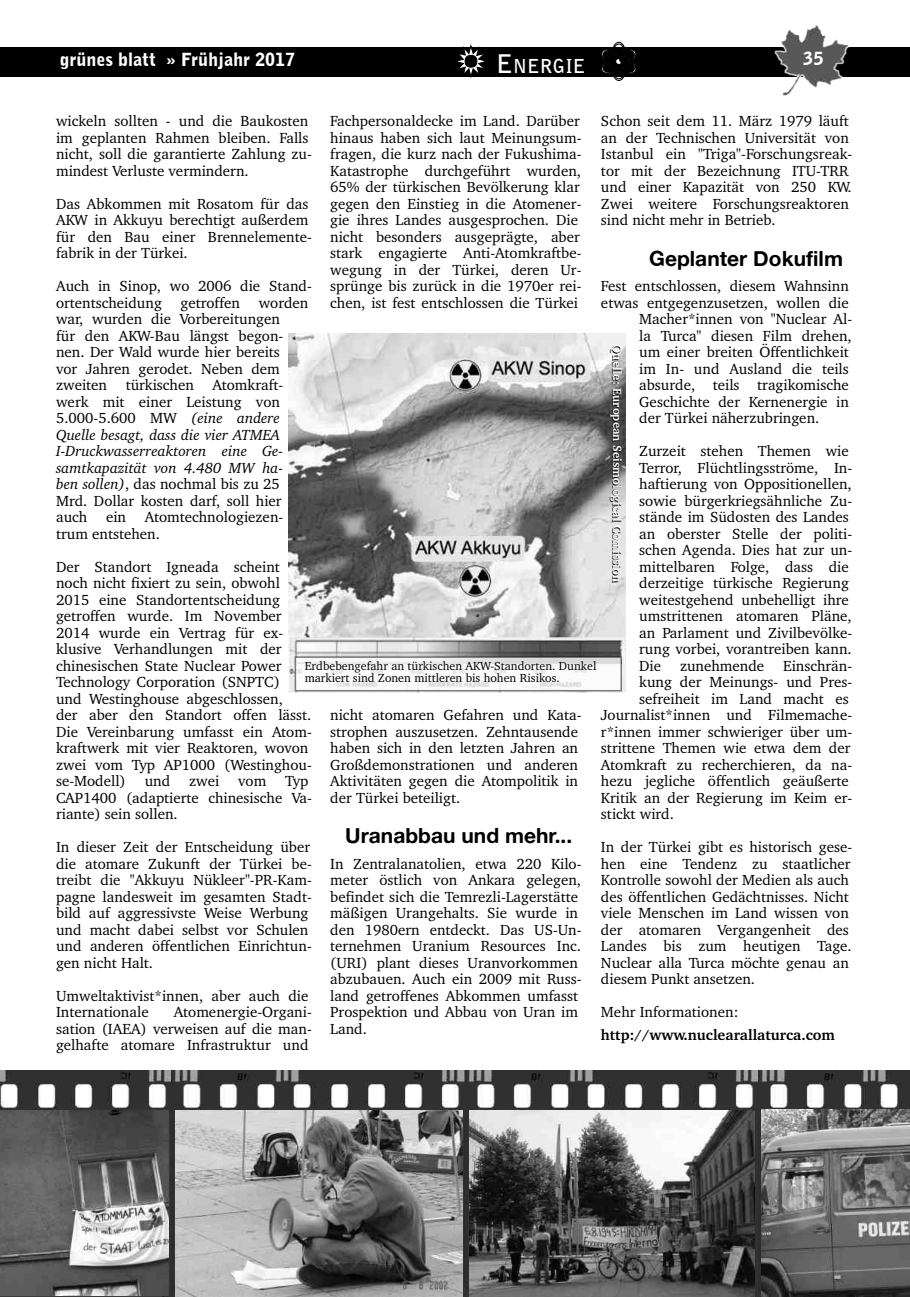
<style>
.page{position:relative;width:910px;height:1297px;background:#fff}
.page>*{position:absolute;margin:0;border:0;box-sizing:border-box;transform-origin:0 0}
.t1{font:21px "Alte Haas Grotesk Bold";color:#000}
.t2{font:700 19.2px "Bell Gothic BT";color:#fff}
.t3{font:900 18px "Bell Gothic BT";color:#fff}
.t4{font:15px/16.5px "Charter BT";color:#000}
.t5{font:700 15px "Charter BT";color:#000}
.t6{font:12px/12px "Charter BT";color:#000}
.t7{font:700 12px "Charter BT";color:#000}
.s1{font-size:25.5px}
.s2{font-family:"Signigficante";font-weight:400;font-size:42px}
.s3{font-style:italic}
</style>
<div class="page">
<div style="left:0;top:47px;width:910px;height:30px;background:#000"></div>
<img style="left:0;top:1070px;width:910px;height:227px">
<img style="left:0;top:1110px;width:168px;height:186px">
<img style="left:774px;top:25px;width:76px;height:71px">
<img style="left:176px;top:1110px;width:286px;height:186px">
<img style="left:469px;top:1110px;width:286px;height:187px">
<img style="left:762px;top:1109px;width:148px;height:188px">
<img style="left:288px;top:333px;width:338px;height:360px">
<div style="left:295px;top:657px;width:326px;height:34px;background:#fff;opacity:.8"></div>
<p class="t2" style="left:496px;top:54px;width:143px"><span class="s1">E</span>NERGIE <span class="s2">L</span></p>
<p class="t4" style="left:330px;top:114px;width:253px">Fachpersonaldecke im Land. Darüber hinaus haben sich laut Meinungsum&shy;fragen, die kurz nach der Fukushima-Katastrophe durchgeführt wurden, 65% der türkischen Bevölkerung klar gegen den Einstieg in die Atomener&shy;gie ihres Landes ausgesprochen. Die nicht besonders ausgeprägte, aber stark engagierte Anti-Atomkraftbe&shy;wegung in der Türkei, deren Ur&shy;sprünge bis zurück in die 1970er rei&shy;chen, ist fest entschlossen die Türkei</p>
<p class="t3" style="left:803px;top:47px;width:22px">35</p>
<p class="t3" style="left:60px;top:49px;width:237px">grünes blatt » Frühjahr 2017</p>
<p class="t4" style="left:601px;top:114px;width:253px">Schon seit dem 11. März 1979 läuft an der Technischen Universität von Istanbul ein "Triga"-Forschungsreak&shy;tor mit der Bezeichnung ITU-TRR und einer Kapazität von 250 KW.<br>Zwei weitere Forschungsreaktoren sind nicht mehr in Betrieb.</p>
<h1 class="t1" style="left:649px;top:245px;width:195px">Geplanter Dokufilm</h1>
<p class="t4" style="left:601px;top:279px;width:249px">Fest entschlossen, diesem Wahnsinn</p>
<p class="t4" style="left:601px;top:295px;width:249px">etwas entgegenzusetzen, wollen die</p>
<p class="t4" style="left:639px;top:312px;width:214px">Macher*innen von "Nuclear Al-</p>
<p class="t4" style="left:639px;top:328px;width:214px">la Turca" diesen Film drehen,</p>
<p class="t4" style="left:639px;top:345px;width:211px">um einer breiten Öffentlichkeit</p>
<p class="t4" style="left:639px;top:361px;width:211px">im In- und Ausland die teils</p>
<p class="t4" style="left:639px;top:378px;width:211px">absurde, teils tragikomische</p>
<p class="t4" style="left:639px;top:394px;width:211px">Geschichte der Kernenergie in</p>
<p class="t4" style="left:639px;top:411px;width:182px">der Türkei näherzubringen.</p>
<p class="t4" style="left:639px;top:444px;width:214px">Zurzeit stehen Themen wie<br>Terror, Flüchtlingsströme, In&shy;haftierung von Oppositionellen, sowie bürgerkriegsähnliche Zu&shy;stände im Südosten des Landes an oberster Stelle der politi&shy;schen Agenda. Dies hat zur un&shy;mittelbaren Folge, dass die derzeitige türkische Regierung weitestgehend unbehelligt ihre umstrittenen atomaren Pläne, an Parlament und Zivilbevölke&shy;rung vorbei, vorantreiben kann.<br>Die</p>
<p class="t4" style="left:56px;top:114px;width:257px">wickeln sollten - und die Baukosten im geplanten Rahmen bleiben. Falls nicht, soll die garantierte Zahlung zu&shy;mindest Verluste vermindern.</p>
<p class="t4" style="left:56px;top:196px;width:257px">Das Abkommen mit Rosatom für das<br>AKW in Akkuyu berechtigt außerdem für den Bau einer Brennelemente&shy;fabrik in der Türkei.</p>
<p class="t4" style="left:56px;top:279px;width:257px">Auch in Sinop, wo 2006 die Stand&shy;ortentscheidung getroffen worden war, wurden die Vorbereitungen<br>für den AKW-Bau längst begon&shy;nen. Der Wald wurde hier bereits<br>vor Jahren gerodet. Neben dem zweiten türkischen Atomkraft&shy;werk mit einer Leistung von<br>5.000-5.600 MW <span class="s3">(eine andere<br>Quelle besagt, dass die vier ATMEA<br>I-Druckwasserreaktoren eine Ge&shy;samtkapazität von 4.480 MW ha-<br>ben sollen)</span>, das nochmal bis zu 25<br>Mrd. Dollar kosten darf, soll hier auch ein Atomtechnologiezen&shy;trum entstehen.</p>
<p class="t4" style="left:56px;top:559px;width:257px">Der Standort Igneada scheint noch nicht fixiert zu sein, obwohl<br>2015 eine Standortentscheidung getroffen wurde. Im November<br>2014 wurde ein Vertrag für ex&shy;klusive Verhandlungen mit der chinesischen State Nuclear Power<br>Technology Corporation (SNPTC)<br>und Westinghouse abgeschlossen,<br>der aber den Standort offen lässt.<br>Die Vereinbarung umfasst ein Atom&shy;kraftwerk mit vier Reaktoren, wovon zwei vom Typ AP1000 (Westinghou&shy;se-Modell)</p>
<p class="t7" style="left:621px;top:345px;width:240px;rotate:90deg">Quelle: European Seismological Comission</p>
<p class="t4" style="left:680px;top:658px;width:86px">zunehmende</p>
<p class="t4" style="left:783px;top:658px;width:71px">Einschrän-</p>
<p class="t4" style="left:639px;top:675px;width:214px">kung der Meinungs- und Pres-</p>
<p class="t4" style="left:639px;top:691px;width:211px">sefreiheit im Land macht es</p>
<p class="t4" style="left:601px;top:708px;width:253px">Journalist*innen und Filmemache-</p>
<p class="t4" style="left:601px;top:724px;width:253px">r*innen immer schwieriger über um-</p>
<p class="t4" style="left:601px;top:741px;width:251px">strittene Themen wie etwa dem der</p>
<p class="t4" style="left:601px;top:757px;width:253px">Atomkraft zu recherchieren, da na-</p>
<p class="t4" style="left:601px;top:774px;width:249px">hezu jegliche öffentlich geäußerte</p>
<p class="t4" style="left:601px;top:790px;width:253px">Kritik an der Regierung im Keim er-</p>
<p class="t4" style="left:601px;top:807px;width:74px">stickt wird.</p>
<p class="t4" style="left:601px;top:840px;width:253px">In der Türkei gibt es historisch gese&shy;hen eine Tendenz zu staatlicher Kontrolle sowohl der Medien als auch des öffentlichen Gedächtnisses. Nicht viele Menschen im Land wissen von der atomaren Vergangenheit des Landes bis zum heutigen Tage.<br>Nuclear alla Turca möchte genau an diesem Punkt ansetzen.</p>
<p class="t4" style="left:601px;top:1005px;width:139px">Mehr Informationen:</p>
<p class="t5" style="left:601px;top:1029px;width:235px">http://www.nuclearallaturca.com</p>
<p class="t6" style="left:305px;top:661px;width:293px">Erdbebengefahr an türkischen AKW-Standorten. Dunkel markiert sind Zonen mittleren bis hohen Risikos.</p>
<p class="t4" style="left:330px;top:708px;width:253px">nicht atomaren Gefahren und Kata&shy;strophen auszusetzen. Zehntausende haben sich in den letzten Jahren an Großdemonstrationen und anderen Aktivitäten gegen die Atompolitik in der Türkei beteiligt.</p>
<h1 class="t1" style="left:345px;top:823px;width:229px">Uranabbau und mehr...</h1>
<p class="t4" style="left:330px;top:856px;width:253px">In Zentralanatolien, etwa 220 Kilo&shy;meter östlich von Ankara gelegen, befindet sich die Temrezli-Lagerstätte mäßigen Urangehalts. Sie wurde in den 1980ern entdeckt. Das US-Un&shy;ternehmen Uranium Resources Inc. (URI) plant dieses Uranvorkommen abzubauen. Auch ein 2009 mit Russ&shy;land getroffenes Abkommen umfasst<br>Prospektion und Abbau von Uran im<br>Land.</p>
<p class="t4" style="left:145px;top:774px;width:27px">und</p>
<p class="t4" style="left:189px;top:774px;width:32px">zwei</p>
<p class="t4" style="left:238px;top:774px;width:30px">vom</p>
<p class="t4" style="left:56px;top:774px;width:257px;text-indent:229px">Typ<br>CAP1400 (adaptierte chinesische Va&shy;riante) sein sollen.</p>
<p class="t4" style="left:56px;top:840px;width:257px">In dieser Zeit der Entscheidung über die atomare Zukunft der Türkei be&shy;treibt die "Akkuyu Nükleer"-PR-Kam&shy;pagne landesweit im gesamten Stadt&shy;bild auf aggressivste Weise Werbung und macht dabei selbst vor Schulen und anderen öffentlichen Einrichtun&shy;gen nicht Halt.</p>
<p class="t4" style="left:56px;top:988px;width:254px">Umweltaktivist*innen, aber auch die<br>Internationale</p>
<p class="t4" style="left:56px;top:1005px;width:257px;text-align:justify;text-indent:118px">Atomenergie-Organi&shy;sation (IAEA) verweisen auf die man&shy;gelhafte atomare Infrastruktur und</p>
</div>
